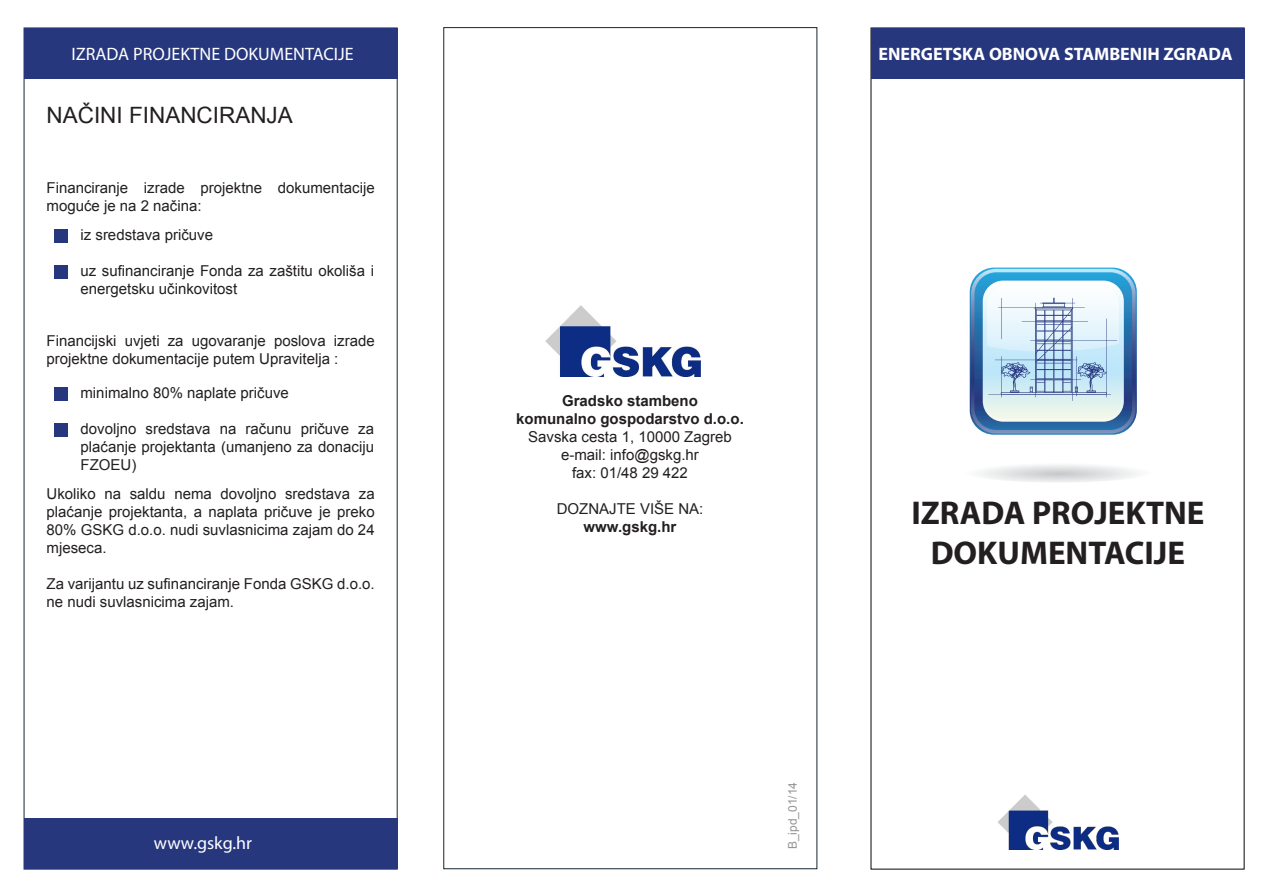
<style>
.page{position:relative;width:1263px;height:893px;background:#fff}
.page>*{position:absolute;margin:0;border:0;box-sizing:border-box;transform-origin:0 0}
.t1{font:700 33px/39.6px "Myriad Pro";color:#231f20;text-align:center}
.t2{font:22.5px "Arial";color:#231f20}
.t3{font:18px "Myriad Pro";color:#fff}
.t4{font:700 18px "Myriad Pro";color:#fff}
.t5{font:15px/18px "Arial";color:#231f20}
.t6{font:700 15px/18px "Arial";color:#231f20;text-align:center}
.t7{font:12px "Arial";color:#939598}
</style>
<div class="page">
<div style="left:871px;top:28px;width:373px;height:51px;background:#27377e"></div>
<div style="left:54px;top:229px;width:13px;height:13px;background:#27377e"></div>
<div style="left:54px;top:265px;width:13px;height:13px;background:#27377e"></div>
<div style="left:54px;top:387px;width:13px;height:13px;background:#27377e"></div>
<div style="left:54px;top:423px;width:13px;height:13px;background:#27377e"></div>
<div style="left:24px;top:28px;width:373px;height:51px;background:#27377e"></div>
<div style="left:24px;top:818px;width:373px;height:51px;background:#27377e"></div>
<img style="left:546px;top:306px;width:155px;height:71px">
<img style="left:998px;top:794px;width:120px;height:55px">
<svg style="left:970px;top:268px;width:167px;height:167px"></svg>
<svg style="left:980px;top:465px;width:157px;height:17px"></svg>
<p class="t3" style="left:71px;top:43px;width:284px">IZRADA PROJEKTNE DOKUMENTACIJE</p>
<h2 class="t2" style="left:47px;top:101px;width:248px">NAČINI FINANCIRANJA</h2>
<p class="t5" style="left:47px;top:179px;width:330px">Financiranje izrade projektne dokumentacije moguće je na 2 načina:</p>
<p class="t5" style="left:80px;top:226px;width:134px">iz sredstava pričuve</p>
<p class="t5" style="left:80px;top:262px;width:295px">uz sufinanciranje Fonda za zaštitu okoliša i energetsku učinkovitost</p>
<p class="t5" style="left:47px;top:332px;width:330px">Financijski uvjeti za ugovaranje poslova izrade projektne dokumentacije putem Upravitelja :</p>
<p class="t5" style="left:80px;top:384px;width:210px">minimalno 80% naplate pričuve</p>
<p class="t5" style="left:80px;top:420px;width:295px;text-align:justify">dovoljno sredstava na računu pričuve za plaćanje projektanta (umanjeno za donaciju FZOEU)</p>
<p class="t5" style="left:47px;top:484px;width:330px;text-align:justify">Ukoliko na saldu nema dovoljno sredstava za plaćanje projektanta, a naplata pričuve je preko 80% GSKG d.o.o. nudi suvlasnicima zajam do 24 mjeseca.</p>
<p class="t5" style="left:47px;top:574px;width:330px">Za varijantu uz sufinanciranje Fonda GSKG d.o.o. ne nudi suvlasnicima zajam.</p>
<p class="t3" style="left:154px;top:832px;width:100px">www.gskg.hr</p>
<p class="t4" style="left:878px;top:42px;width:355px">ENERGETSKA OBNOVA STAMBENIH ZGRADA</p>
<p class="t6" style="left:516px;top:392px;width:229px">Gradsko stambeno<br>komunalno gospodarstvo d.o.o.</p>
<p class="t5" style="left:528px;top:428px;width:205px;text-align:center">Savska cesta 1, 10000 Zagreb e-mail: info@gskg.hr<br>fax: 01/48 29 422</p>
<p class="t5" style="left:557px;top:500px;width:148px">DOZNAJTE VIŠE NA:</p>
<p class="t6" style="left:584px;top:518px;width:94px">www.gskg.hr</p>
<p class="t7" style="left:785px;top:849px;width:69px;rotate:-90deg">B_ipd_01/14</p>
<h1 class="t1" style="left:911px;top:492px;width:295px">IZRADA PROJEKTNE<br>DOKUMENTACIJE</h1>
</div>
